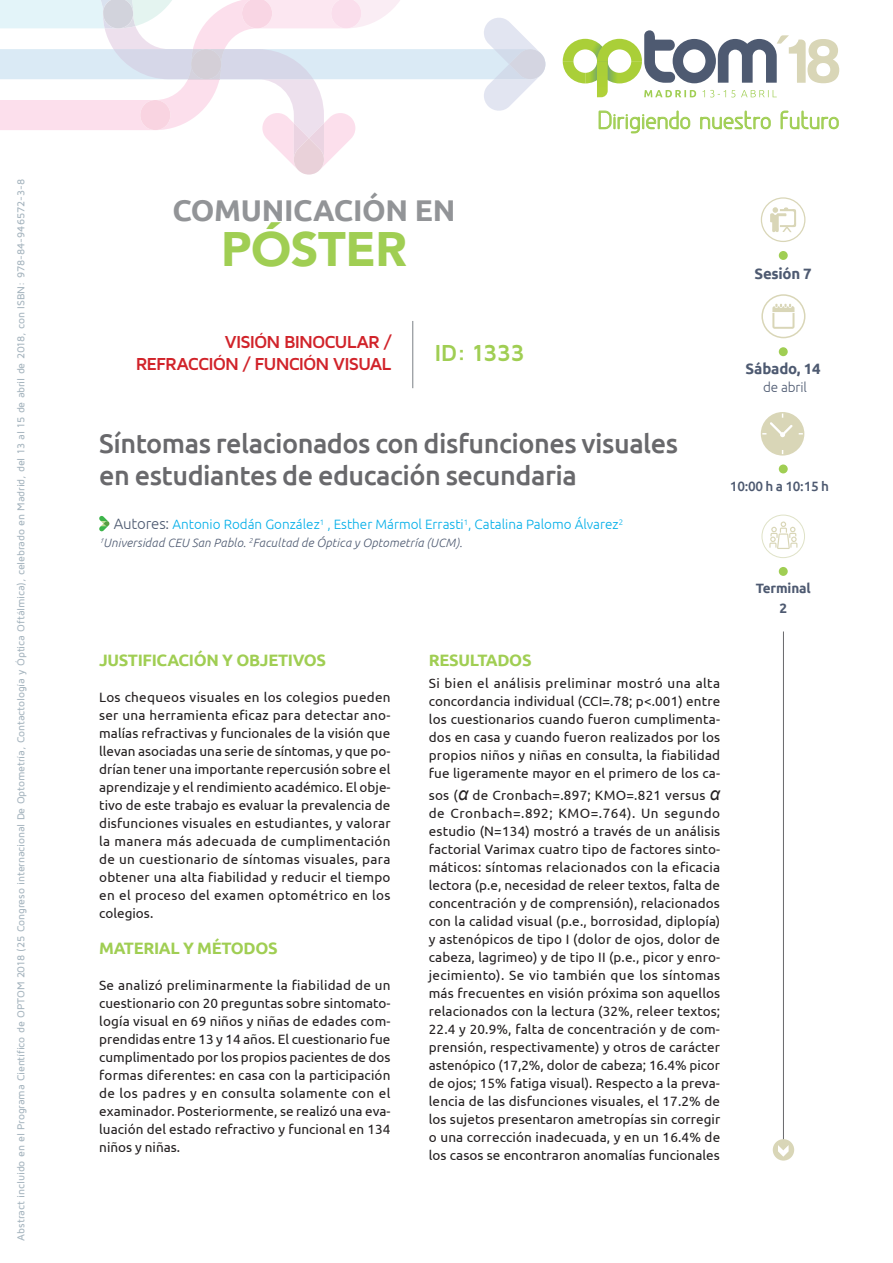
<style>
.page{position:relative;width:893px;height:1263px;background:#fff}
.page>*{position:absolute;margin:0;border:0;box-sizing:border-box;transform-origin:0 0}
.t1{font:900 48.3px "Avenir";letter-spacing:-.01em;color:#a0ce53}
.t2{font:700 30px "Ubuntu";letter-spacing:-.01em;color:#929497}
.t3{font:500 27px/31.5px "Ubuntu";letter-spacing:-.015em;color:#69696c}
.t4{font:700 24px "Maven Pro";letter-spacing:-.03em;color:#a0ce53}
.t5{font:23.4px "Greyscale Basic";color:#a0ce53}
.t6{font:700 18px/21.6px "Maven Pro";letter-spacing:-.06em;color:#d1232a;text-align:right}
.t7{font:700 16.5px "Ubuntu";letter-spacing:-.02em;color:#a0ce53}
.t8{font:700 15px "Ubuntu";color:#4e5a71}
.t9{font:13.5px/18px "Ubuntu";letter-spacing:.005em;color:#231f20;text-align:justify}
.t10{font:300 13.5px "Ubuntu";color:#00aee8}
.t11{font:500 13.5px "Ubuntu";letter-spacing:-.015em;color:#4e5a71}
.t12{font:700 13.5px/19.5px "Ubuntu";color:#4e5a71;text-align:center}
.t13{font:300 13.5px "Ubuntu";letter-spacing:-.01em;color:#4e5a71}
.t14{font:italic 300 12px "Ubuntu";letter-spacing:.015em;color:#4e5a71}
.t15{font:500 10.5px "Maven Pro";letter-spacing:-.015em;color:#a5b4be}
.s1{font-size:15px;color:#4e5a71}
.s2{font-family:"Arial";font-style:italic;font-size:18px}
</style>
<div class="page">
<svg style="left:563px;top:30px;width:276px;height:67px"></svg>
<svg style="left:599px;top:111px;width:91px;height:22px"></svg>
<svg style="left:700px;top:111px;width:71px;height:18px"></svg>
<svg style="left:781px;top:111px;width:58px;height:18px"></svg>
<svg style="left:0;top:0;width:545px;height:175px"></svg>
<div style="left:773px;top:1139px;width:21px;height:21px;background:#d9d6b7;border-radius:50%"></div>
<svg style="left:778px;top:1145px;width:11px;height:12px"></svg>
<div style="left:761px;top:294px;width:44px;height:44px;border:2px solid #d9d6b7;border-radius:50%"></div>
<div style="left:779px;top:347px;width:9px;height:9px;background:#a0ce53;border-radius:50%"></div>
<div style="left:779px;top:251px;width:9px;height:9px;background:#a0ce53;border-radius:50%"></div>
<svg style="left:772px;top:304px;width:22px;height:25px"></svg>
<div style="left:779px;top:567px;width:9px;height:9px;background:#a0ce53;border-radius:50%"></div>
<div style="left:762px;top:515px;width:43px;height:43px;border:1px solid #dfe2c7;border-radius:50%"></div>
<svg style="left:769px;top:521px;width:28px;height:28px"></svg>
<div style="left:779px;top:464px;width:9px;height:9px;background:#a0ce53;border-radius:50%"></div>
<svg style="left:761px;top:412px;width:43px;height:44px"></svg>
<hr style="left:783px;top:631px;width:1px;height:508px;background:#69696c">
<svg style="left:761px;top:197px;width:44px;height:45px"></svg>
<hr style="left:412px;top:321px;width:1px;height:67px;background:#7a8086">
<svg style="left:99px;top:516px;width:10px;height:15px"></svg>
<p class="t15" style="left:14px;top:1240px;width:1063px;rotate:-90deg">Abstract incluido en el Programa Científico de OPTOM 2018 (25 Congreso internacional De Optometría, Contactología y Óptica Oftálmica), celebrado en Madrid, del 13 al 15 de abril de 2018, con ISBN: 978-84-946572-3-8</p>
<h2 class="t2" style="left:172px;top:192px;width:262px">COMUNICACIÓN EN</h2>
<h1 class="t1" style="left:221px;top:208px;width:187px">PÓSTER</h1>
<h3 class="t6" style="left:136px;top:330px;width:257px">VISIÓN BINOCULAR /<br>REFRACCIÓN / FUNCIÓN VISUAL</h3>
<h3 class="t4" style="left:434px;top:338px;width:92px">ID: 1333</h3>
<h3 class="t5" style="left:597px;top:106px;width:244px">Dirigiendo nuestro futuro</h3>
<p class="t8" style="left:755px;top:264px;width:59px">SESIÓN 7</p>
<p class="t8" style="left:745px;top:360px;width:77px">SÁBADO, 14</p>
<p class="t13" style="left:763px;top:379px;width:45px">de abril</p>
<h3 class="t3" style="left:99px;top:427px;width:580px">Síntomas relacionados con disfunciones visuales en estudiantes de educación secundaria</h3>
<p class="t10" style="left:114px;top:516px;width:511px"><span class="s1">Autores:</span> Antonio Rodán González<sup>1</sup> , Esther Mármol Errasti<sup>1</sup>, Catalina Palomo Álvarez<sup>2</sup></p>
<p class="t14" style="left:99px;top:535px;width:365px"><sup>1</sup>Universidad CEU San Pablo. <sup>2</sup>Facultad de Óptica y Optometría (UCM).</p>
<p class="t11" style="left:730px;top:478px;width:101px">10:00 h a 10:15 h</p>
<p class="t12" style="left:756px;top:578px;width:57px">TERMINAL<br>2</p>
<p class="t7" style="left:99px;top:650px;width:228px">JUSTIFICACIÓN Y OBJETIVOS</p>
<p class="t9" style="left:99px;top:688px;width:293px">Los chequeos visuales en los colegios pueden ser una herramienta eficaz para detectar ano&shy;malías refractivas y funcionales de la visión que llevan asociadas una serie de síntomas, y que po&shy;drían tener una importante repercusión sobre el aprendizaje y el rendimiento académico. El obje&shy;tivo de este trabajo es evaluar la prevalencia de disfunciones visuales en estudiantes, y valorar la manera más adecuada de cumplimentación de un cuestionario de síntomas visuales, para obtener una alta fiabilidad y reducir el tiempo en el proceso del examen optométrico en los colegios.</p>
<p class="t7" style="left:99px;top:938px;width:180px">MATERIAL Y MÉTODOS</p>
<p class="t9" style="left:99px;top:976px;width:293px">Se analizó preliminarmente la fiabilidad de un cuestionario con 20 preguntas sobre sintomato&shy;logía visual en 69 niños y niñas de edades com&shy;prendidas entre 13 y 14 años. El cuestionario fue cumplimentado por los propios pacientes de dos formas diferentes: en casa con la participación de los padres y en consulta solamente con el examinador. Posteriormente, se realizó una eva&shy;luación del estado refractivo y funcional en 134 niños y niñas.</p>
<p class="t7" style="left:429px;top:650px;width:104px">RESULTADOS</p>
<p class="t9" style="left:429px;top:674px;width:293px">Si bien el análisis preliminar mostró una alta concordancia individual (CCI=.78; p&lt;.001) entre los cuestionarios cuando fueron cumplimenta&shy;dos en casa y cuando fueron realizados por los propios niños y niñas en consulta, la fiabilidad fue ligeramente mayor en el primero de los ca-</p>
<p class="t9" style="left:429px;top:786px;width:293px">sos (<span class="s2">α</span> de Cronbach=.897; KMO=.821 versus <span class="s2">α </span>de Cronbach=.892; KMO=.764). Un segundo estudio (N=134) mostró a través de un análisis factorial Varimax cuatro tipo de factores sinto&shy;máticos: síntomas relacionados con la eficacia lectora (p.e, necesidad de releer textos, falta de concentración y de comprensión), relacionados con la calidad visual (p.e., borrosidad, diplopía) y astenópicos de tipo I (dolor de ojos, dolor de cabeza, lagrimeo) y de tipo II (p.e., picor y enro&shy;jecimiento). Se vio también que los síntomas más frecuentes en visión próxima son aquellos relacionados con la lectura (32%, releer textos; 22.4 y 20.9%, falta de concentración y de com&shy;prensión, respectivamente) y otros de carácter astenópico (17,2%, dolor de cabeza; 16.4% picor de ojos; 15% fatiga visual). Respecto a la preva&shy;lencia de las disfunciones visuales, el 17.2% de los sujetos presentaron ametropías sin corregir o una corrección inadecuada, y en un 16.4% de los casos se encontraron anomalías funcionales</p>
</div>
